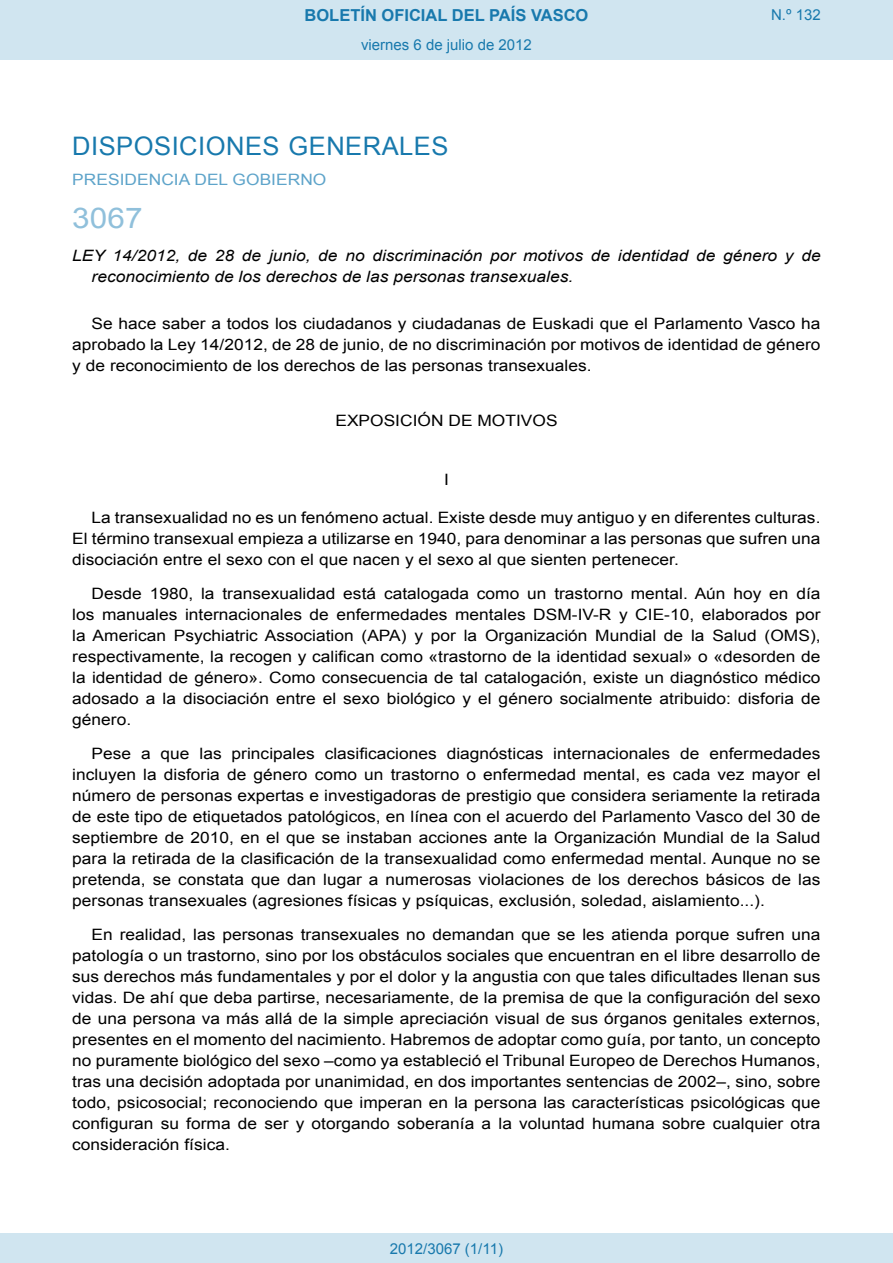
<style>
.page{position:relative;width:893px;height:1263px;background:#fff}
.page>*{position:absolute;margin:0;border:0;box-sizing:border-box;transform-origin:0 0}
.BOPVOrden{font:28.5px "Arial";color:#90c0db;scale:1.11 1}
.BOPVSeccion{font:25.5px "Arial";letter-spacing:.02em;color:#1879ad}
.t1{font:700 16.5px "Arial";color:#1879ad}
.BOPVDetalle{font:15.6px/21px "Arial";color:#000;text-align:justify;scale:1.11 1}
.BOPVTitulo{font:italic 15.6px/21px "Arial";color:#000;scale:1.11 1}
.BOPVOrganismo{font:15.6px "Arial";letter-spacing:.005em;color:#5ea4ca;scale:1.11 1}
.BOPVClave{font:15.6px "Arial";color:#000;scale:1.11 1}
.Paginacion_Centro{font:15px "Arial";color:#1879ad}
</style>
<div class="page">
<div style="left:0;top:0;width:893px;height:60px;background:#d0e5f0"></div>
<div style="left:0;top:1233px;width:893px;height:30px;background:#d0e5f0"></div>
<p class="t1" style="left:305px;top:4px;width:285px">BOLETÍN OFICIAL DEL PAÍS VASCO</p>
<p class="Paginacion_Centro" style="left:361px;top:35px;width:172px">viernes 6 de julio de 2012</p>
<p class="Paginacion_Centro" style="left:771px;top:5px;width:51px">N.º 132</p>
<p class="BOPVSeccion" style="left:72px;top:129px;width:378px">DISPOSICIONES GENERALES</p>
<p class="BOPVOrganismo" style="left:72px;top:169px;width:230px">PRESIDENCIA DEL GOBIERNO</p>
<p class="BOPVOrden" style="left:72px;top:199px;width:65px">3067</p>
<p class="BOPVTitulo" style="left:92px;top:246px;width:658px;text-indent:-19px">LEY 14/2012, de 28 de junio, de no discriminación por motivos de identidad de género y de reconocimiento de los derechos de las personas transexuales.</p>
<p class="BOPVDetalle" style="left:72px;top:313px;width:676px;text-indent:19px">Se hace saber a todos los ciudadanos y ciudadanas de Euskadi que el Parlamento Vasco ha aprobado la Ley 14/2012, de 28 de junio, de no discriminación por motivos de identidad de género y de reconocimiento de los derechos de las personas transexuales.</p>
<p class="BOPVClave" style="left:335px;top:410px;width:202px">EXPOSICIÓN DE MOTIVOS</p>
<p class="BOPVClave" style="left:444px;top:470px;width:6px">I</p>
<p class="BOPVDetalle" style="left:72px;top:507px;width:676px;text-indent:19px">La transexualidad no es un fenómeno actual. Existe desde muy antiguo y en diferentes culturas.<br>El término transexual empieza a utilizarse en 1940, para denominar a las personas que sufren una disociación entre el sexo con el que nacen y el sexo al que sienten pertenecer.</p>
<p class="BOPVDetalle" style="left:72px;top:583px;width:676px;text-indent:19px">Desde 1980, la transexualidad está catalogada como un trastorno mental. Aún hoy en día los manuales internacionales de enfermedades mentales DSM-IV-R y CIE-10, elaborados por la American Psychiatric Association (APA) y por la Organización Mundial de la Salud (OMS), respectivamente, la recogen y califican como «trastorno de la identidad sexual» o «desorden de la identidad de género». Como consecuencia de tal catalogación, existe un diagnóstico médico adosado a la disociación entre el sexo biológico y el género socialmente atribuido: disforia de género.</p>
<p class="BOPVDetalle" style="left:72px;top:743px;width:676px;text-indent:19px">Pese a que las principales clasificaciones diagnósticas internacionales de enfermedades incluyen la disforia de género como un trastorno o enfermedad mental, es cada vez mayor el número de personas expertas e investigadoras de prestigio que considera seriamente la retirada de este tipo de etiquetados patológicos, en línea con el acuerdo del Parlamento Vasco del 30 de septiembre de 2010, en el que se instaban acciones ante la Organización Mundial de la Salud para la retirada de la clasificación de la transexualidad como enfermedad mental. Aunque no se pretenda, se constata que dan lugar a numerosas violaciones de los derechos básicos de las personas transexuales (agresiones físicas y psíquicas, exclusión, soledad, aislamiento...).</p>
<p class="BOPVDetalle" style="left:72px;top:924px;width:676px;text-indent:19px">En realidad, las personas transexuales no demandan que se les atienda porque sufren una patología o un trastorno, sino por los obstáculos sociales que encuentran en el libre desarrollo de sus derechos más fundamentales y por el dolor y la angustia con que tales dificultades llenan sus vidas. De ahí que deba partirse, necesariamente, de la premisa de que la configuración del sexo de una persona va más allá de la simple apreciación visual de sus órganos genitales externos, presentes en el momento del nacimiento. Habremos de adoptar como guía, por tanto, un concepto no puramente biológico del sexo –como ya estableció el Tribunal Europeo de Derechos Humanos, tras una decisión adoptada por unanimidad, en dos importantes sentencias de 2002–, sino, sobre todo, psicosocial; reconociendo que imperan en la persona las características psicológicas que configuran su forma de ser y otorgando soberanía a la voluntad humana sobre cualquier otra consideración física.</p>
<p class="Paginacion_Centro" style="left:390px;top:1238px;width:115px">2012/3067 (1/11)</p>
</div>
